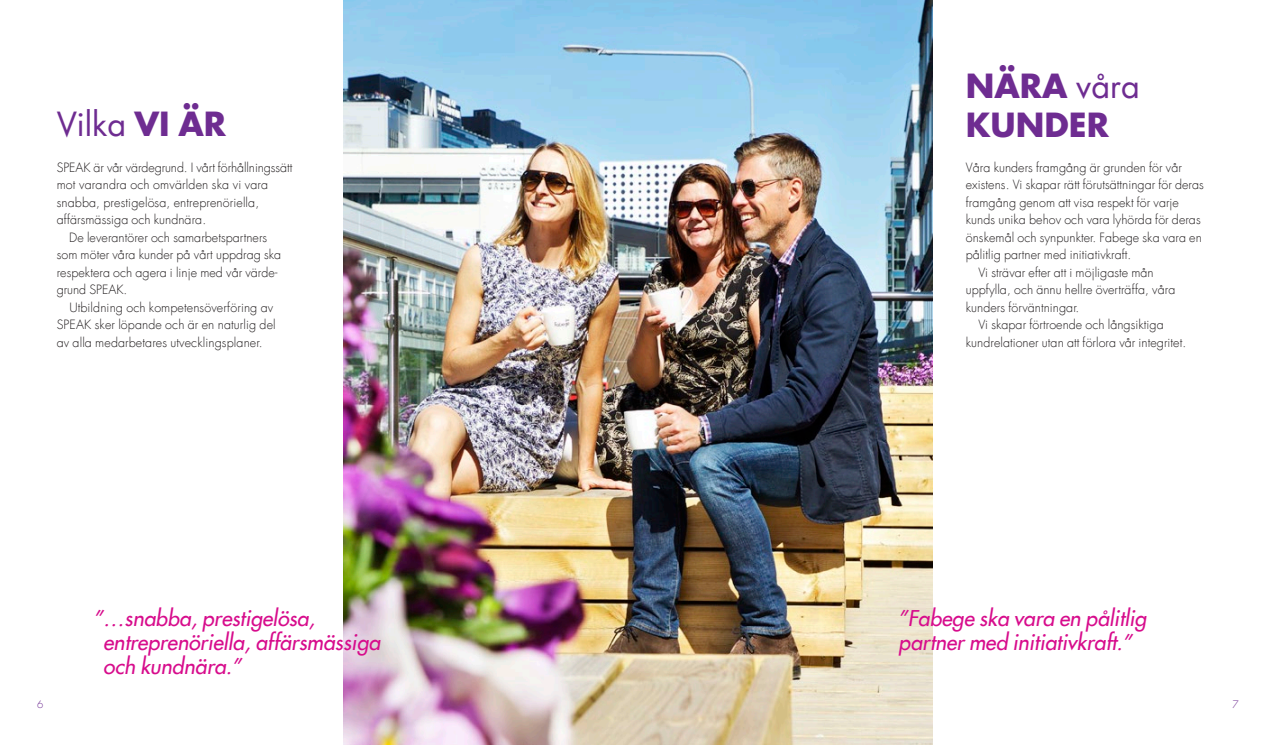
<style>
.page{position:relative;width:1276px;height:745px;background:#fff}
.page>*{position:absolute;margin:0;border:0;box-sizing:border-box;transform-origin:0 0}
.t1{font:700 32.5px "Futura LT";color:#6e2c91}
.t2{font:32.5px "Futura LT";color:#6e2c91}
.t3{font:italic 21.25px/23.8px "Futura LT";color:#d70c8c}
.t4{font:300 12.5px/17.5px "Futura LT";letter-spacing:.005em;color:#231f20}
.t5{font:300 10px "Futura LT";color:#6e2c91}
.s1{font-weight:700}
.s2{font-weight:400}
</style>
<div class="page">
<img style="left:344px;top:0;width:588px;height:744px">
<p class="t2" style="left:57px;top:103px;width:171px">Vilka <span class="s1">VI ÄR</span></p>
<p class="t4" style="left:57px;top:159px;width:237px">SPEAK är vår värdegrund. I vårt förhållningssätt mot varandra och omvärlden ska vi vara snabba, prestigelösa, entreprenöriella, affärsmässiga och kundnära.</p>
<p class="t4" style="left:57px;top:229px;width:226px;text-indent:13px">De leverantörer och samarbetspartners som möter våra kunder på vårt uppdrag ska respektera och agera i linje med vår värde&shy;grund SPEAK.</p>
<p class="t4" style="left:57px;top:299px;width:220px;text-indent:13px">Utbildning och kompetensöverföring av<br>SPEAK sker löpande och är en naturlig del av alla medarbetares utvecklingsplaner.</p>
<p class="t1" style="left:966px;top:64px;width:175px">NÄRA <span class="s2">våra</span></p>
<p class="t1" style="left:966px;top:103px;width:144px">KUNDER</p>
<p class="t4" style="left:966px;top:159px;width:239px">Våra kunders framgång är grunden för vår existens. Vi skapar rätt förutsättningar för deras framgång genom att visa respekt för varje kunds unika behov och vara lyhörda för deras önskemål och synpunkter. Fabege ska vara en pålitlig partner med initiativkraft.</p>
<p class="t4" style="left:966px;top:264px;width:211px;text-indent:13px">Vi strävar efter att i möjligaste mån uppfylla, och ännu hellre överträffa, våra kunders förväntningar.</p>
<p class="t4" style="left:966px;top:316px;width:222px;text-indent:13px">Vi skapar förtroende och långsiktiga kundrelationer utan att förlora vår integritet.</p>
<p class="t3" style="left:103px;top:606px;width:278px;text-indent:-9px">”…snabba, prestigelösa, entreprenöriella, affärsmässiga och kundnära.”</p>
<p class="t3" style="left:898px;top:606px;width:249px">”Fabege ska vara en pålitlig</p>
<p class="t3" style="left:898px;top:629px;width:235px">partner med initiativkraft.”</p>
<p class="t5" style="left:37px;top:697px;width:8px">6</p>
<p class="t5" style="left:1232px;top:697px;width:8px">7</p>
</div>
